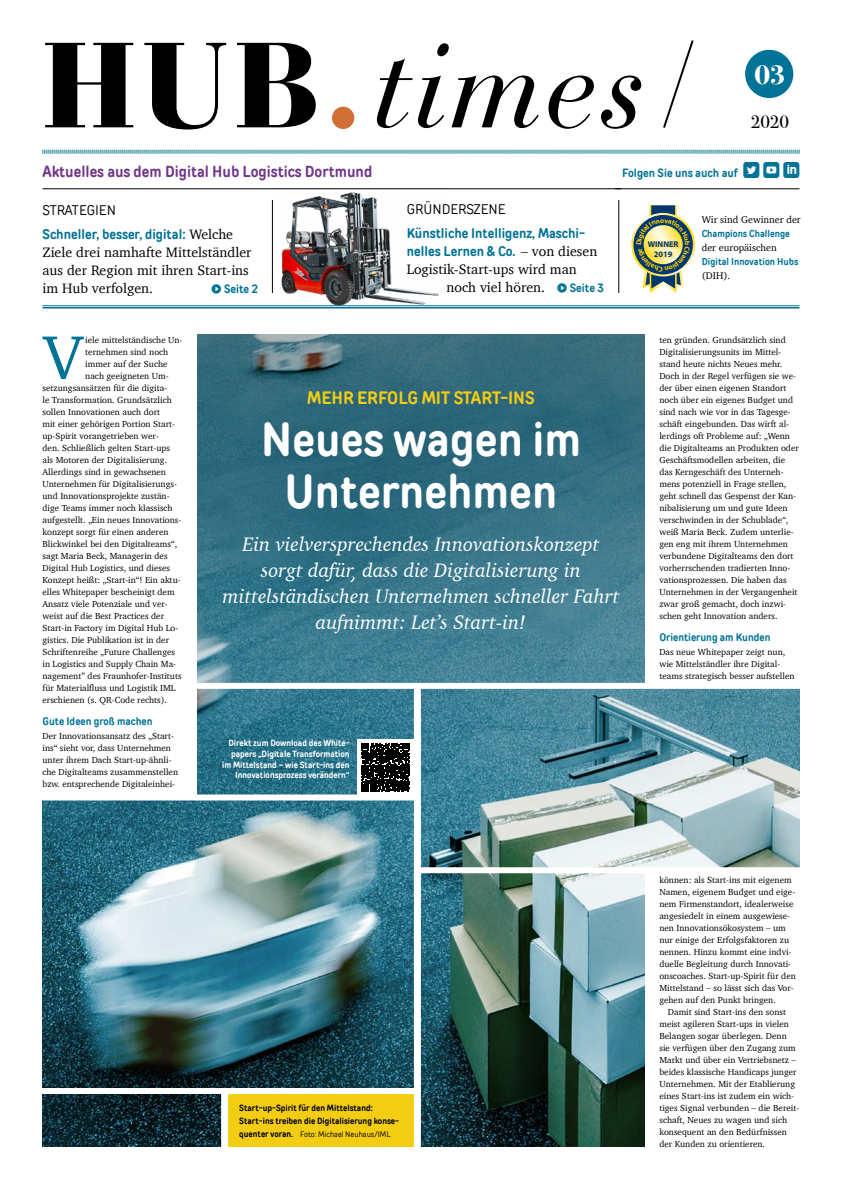
<style>
.page{position:relative;width:842px;height:1191px;background:#fff}
.page>*{position:absolute;margin:0;border:0;box-sizing:border-box;transform-origin:0 0}
.t1{font:italic 120px "Bauer Bodoni";letter-spacing:.015em;color:#000}
.t2{font:62.7px "Charter";color:#017396}
.t3{font:700 48px/52px "TT Rounds Condensed";color:#fff;text-align:center}
.t4{font:700 28px "Bodoni Svty Two ITCTT";color:#fff}
.t5{font:italic 20px/26px "Charter";color:#fff;text-align:center}
.t6{font:700 18px "TT Rounds Condensed";color:#f3cd13}
.t7{font:18px "Bodoni Svty Two ITCTT";color:#000}
.t8{font:700 16px "TT Rounds Condensed";color:#713688}
.t9{font:14px/18px "Charter";color:#000}
.t10{font:700 14px/23.7px "TT Rounds Condensed";color:#017396}
.t11{font:14px "TT Rounds Condensed";color:#000}
.t12{font:700 12px "TT Rounds Condensed";color:#017396}
.t13{font:700 11px "TT Rounds Condensed";color:#017396}
.t14{font:10px "Charter";color:#000}
.t15{font:700 10px "TT Rounds Condensed";color:#017396}
.t16{font:9px/12px "Charter";color:#000}
.t17{font:700 9px/10.8px "TT Rounds Condensed";color:#fff;text-align:right}
.t18{font:700 9px/13px "TT Rounds Condensed";color:#000}
.t19{font:700 8.4px/10.1px "Myriad Pro";color:#00376e;text-align:center}
.t20{font:8px "TT Rounds Condensed";color:#000}
.s1{font-weight:900;font-style:normal}
.s2{font-weight:900;font-style:normal;color:#d26f36}
.s3{font-weight:400;color:#000}
.s4{font-family:"Charter";font-weight:400;color:#000}
.s5{font-weight:700;font-size:9px}
</style>
<div class="page">
<img style="left:43px;top:334px;width:756px;height:812px">
<div style="left:745px;top:50px;width:48px;height:48px;background:#017396;border-radius:50%"></div>
<svg style="left:42px;top:149px;width:758px;height:5px;background:#98c6d4"></svg>
<svg style="left:663px;top:40px;width:31px;height:88px"></svg>
<hr style="left:43px;top:305px;width:756px;height:1px;background:#017396">
<hr style="left:43px;top:307px;width:756px;height:1px;background:#017396">
<hr style="left:272px;top:200px;width:1px;height:93px;background:#000">
<hr style="left:618px;top:200px;width:1px;height:93px;background:#000">
<div style="left:26px;top:334px;width:171px;height:465px;background:#fff"></div>
<hr style="left:615px;top:188px;width:184px;height:1px;background:#000">
<hr style="left:43px;top:188px;width:578px;height:1px;background:#000">
<div style="left:20px;top:794px;width:399px;height:6px;background:#fff"></div>
<div style="left:420px;top:867px;width:404px;height:6px;background:#fff"></div>
<div style="left:645px;top:331px;width:186px;height:353px;background:#fff"></div>
<div style="left:645px;top:871px;width:183px;height:320px;background:#fff"></div>
<div style="left:228px;top:1093px;width:186px;height:54px;background:#f3cd13"></div>
<div style="left:414px;top:685px;width:7px;height:468px;background:#fff"></div>
<div style="left:193px;top:683px;width:626px;height:6px;background:#fff"></div>
<div style="left:357px;top:739px;width:57px;height:57px;background:#fff"></div>
<svg style="left:361px;top:743px;width:49px;height:49px;background:#1c1c1c"></svg>
<div style="left:221px;top:1089px;width:7px;height:64px;background:#fff"></div>
<div style="left:37px;top:1088px;width:381px;height:6px;background:#fff"></div>
<svg style="left:631px;top:213px;width:64px;height:63px"></svg>
<svg style="left:633px;top:215px;width:60px;height:59px"></svg>
<img style="left:274px;top:188px;width:170px;height:121px">
<svg style="left:636px;top:205px;width:54px;height:88px"></svg>
<h1 class="t1" style="left:43px;top:14px;width:604px"><span class="s1">HUB</span><span class="s2">.</span>times</h1>
<h3 class="t4" style="left:754px;top:51px;width:33px">03</h3>
<h3 class="t7" style="left:751px;top:107px;width:40px">2020</h3>
<h3 class="t8" style="left:43px;top:161px;width:331px">Aktuelles aus dem Digital Hub Logistics Dortmund</h3>
<h3 class="t12" style="left:622px;top:164px;width:117px">Folgen Sie uns auch auf</h3>
<h3 class="t10" style="left:43px;top:198px;width:192px"><span class="s3">STRATEGIEN<br></span>Schneller, besser, digital: <span class="s4">Welche</span></h3>
<h3 class="t9" style="left:43px;top:243px;width:211px">Ziele drei namhafte Mittelständler aus der Region mit ihren Start-ins im Hub verfolgen.</h3>
<h3 class="t12" style="left:224px;top:280px;width:35px">Seite 2</h3>
<h3 class="t11" style="left:407px;top:200px;width:100px">GRÜNDERSZENE</h3>
<h3 class="t10" style="left:407px;top:224px;width:192px;line-height:18px">Künstliche Intelligenz, Maschi&shy;nelles Lernen &amp; Co. <span class="s4">– von diesen</span></h3>
<h3 class="t9" style="left:407px;top:260px;width:171px;text-align:center">Logistik-Start-ups wird man noch viel hören.</h3>
<h3 class="t12" style="left:570px;top:280px;width:36px">Seite 3</h3>
<h2 class="t2" style="left:44px;top:303px;width:40px">V</h2>
<p class="t16" style="left:85px;top:333px;width:99px">iele mittelständische Un-</p>
<p class="t16" style="left:85px;top:345px;width:84px">ternehmen sind noch</p>
<p class="t16" style="left:85px;top:357px;width:84px">immer auf der Suche</p>
<p class="t16" style="left:85px;top:369px;width:85px">nach geeigneten Um-</p>
<p class="t16" style="left:43px;top:381px;width:126px">setzungsansätzen für die digita-</p>
<p class="t16" style="left:43px;top:393px;width:131px">le Transformation. Grundsätzlich</p>
<p class="t16" style="left:43px;top:405px;width:119px">sollen Innovationen auch dort</p>
<p class="t16" style="left:43px;top:417px;width:134px">mit einer gehörigen Portion Start-</p>
<p class="t16" style="left:43px;top:429px;width:118px">up-Spirit vorangetrieben wer-</p>
<p class="t16" style="left:43px;top:441px;width:129px">den. Schließlich gelten Start-ups</p>
<p class="t16" style="left:43px;top:453px;width:126px">als Motoren der Digitalisierung.</p>
<p class="t16" style="left:43px;top:465px;width:125px">Allerdings sind in gewachsenen</p>
<p class="t16" style="left:43px;top:477px;width:136px">Unternehmen für Digitalisierungs-</p>
<p class="t16" style="left:43px;top:489px;width:129px">und Innovationsprojekte zustän-</p>
<p class="t16" style="left:43px;top:501px;width:132px">dige Teams immer noch klassisch</p>
<p class="t16" style="left:43px;top:513px;width:140px">aufgestellt. „Ein neues Innovations-</p>
<p class="t16" style="left:43px;top:525px;width:127px">konzept sorgt für einen anderen</p>
<p class="t16" style="left:43px;top:537px;width:136px">Blickwinkel bei den Digitalteams“,</p>
<p class="t16" style="left:43px;top:549px;width:127px">sagt Maria Beck, Managerin des</p>
<p class="t16" style="left:43px;top:561px;width:129px">Digital Hub Logistics, und dieses</p>
<p class="t16" style="left:43px;top:573px;width:140px">Konzept heißt: „Start-in“! Ein aktu-</p>
<p class="t16" style="left:43px;top:585px;width:134px">elles Whitepaper bescheinigt dem</p>
<p class="t16" style="left:43px;top:597px;width:127px">Ansatz viele Potenziale und ver-</p>
<p class="t16" style="left:43px;top:609px;width:123px">weist auf die Best Practices der</p>
<p class="t16" style="left:43px;top:621px;width:137px">Start-in Factory im Digital Hub Lo-</p>
<p class="t16" style="left:43px;top:633px;width:128px">gistics. Die Publikation ist in der</p>
<p class="t16" style="left:43px;top:645px;width:134px">Schriftenreihe „Future Challenges</p>
<p class="t16" style="left:43px;top:657px;width:135px">in Logistics and Supply Chain Ma-</p>
<p class="t16" style="left:43px;top:669px;width:141px">nagement” des Fraunhofer-Instituts</p>
<p class="t16" style="left:43px;top:681px;width:135px">für Materialfluss und Logistik IML</p>
<p class="t16" style="left:43px;top:693px;width:126px">erschienen (s. QR-Code rechts).</p>
<p class="t13" style="left:43px;top:713px;width:112px">Gute Ideen groß machen</p>
<p class="t16" style="left:43px;top:729px;width:137px">Der Innovationsansatz des „Start&shy;ins“ sieht vor, dass Unternehmen unter ihrem Dach Start-up-ähnli&shy;che Digitalteams zusammenstellen bzw. entsprechende Digitaleinhei-</p>
<h3 class="t6" style="left:307px;top:386px;width:229px">MEHR ERFOLG MIT START-INS</h3>
<h3 class="t3" style="left:261px;top:413px;width:322px">Neues wagen im<br>Unternehmen</h3>
<h3 class="t5" style="left:223px;top:531px;width:398px">Ein vielversprechendes Innovationskonzept sorgt dafür, dass die Digitalisierung in mittelständischen Unternehmen schneller Fahrt aufnimmt: Let’s Start-in!</h3>
<p class="t17" style="left:222px;top:737px;width:129px">Direkt zum Download des White&shy;papers „Digitale Transformation im Mittelstand – wie Start-ins den Innovationsprozess verändern“</p>
<p class="t19" style="left:648px;top:238px;width:32px">WINNER<br>2019</p>
<p class="t14" style="left:702px;top:211px;width:101px">Wir sind Gewinner der</p>
<p class="t15" style="left:702px;top:227px;width:90px">Champions Challenge</p>
<p class="t14" style="left:702px;top:239px;width:77px">der europäischen</p>
<p class="t15" style="left:702px;top:255px;width:98px">Digital Innovation Hubs</p>
<p class="t14" style="left:702px;top:267px;width:30px">(DIH).</p>
<p class="t16" style="left:659px;top:333px;width:141px">ten gründen. Grundsätzlich sind<br>Digitalisierungsunits im Mittel&shy;stand heute nichts Neues mehr.<br>Doch in der Regel verfügen sie we&shy;der über einen eigenen Standort noch über ein eigenes Budget und sind nach wie vor in das Tagesge&shy;schäft eingebunden. Das wirft al&shy;lerdings oft Probleme auf: „Wenn die Digitalteams an Produkten oder<br>Geschäftsmodellen arbeiten, die das Kerngeschäft des Unterneh&shy;mens potenziell in Frage stellen, geht schnell das Gespenst der Kan&shy;nibalisierung um und gute Ideen verschwinden in der Schublade“, weiß Maria Beck. Zudem unterlie&shy;gen eng mit ihrem Unternehmen verbundene Digitalteams den dort vorherrschenden tradierten Inno&shy;vationsprozessen. Die haben das<br>Unternehmen in der Vergangenheit zwar groß gemacht, doch inzwi&shy;schen geht Innovation anders.</p>
<p class="t13" style="left:659px;top:629px;width:113px">Orientierung am Kunden</p>
<p class="t16" style="left:659px;top:645px;width:137px">Das neue Whitepaper zeigt nun, wie Mittelständler ihre Digital&shy;teams strategisch besser aufstellen</p>
<p class="t18" style="left:239px;top:1101px;width:161px">Start-up-Spirit für den Mittelstand:<br>Start-ins treiben die Digitalisierung konse-</p>
<p class="t20" style="left:239px;top:1128px;width:153px"><span class="s5">quenter voran.</span> Foto: Michael Neuhaus/IML</p>
<p class="t16" style="left:659px;top:873px;width:138px">können: als Start-ins mit eigenem Namen, eigenem Budget und eige&shy;nem Firmenstandort, idealerweise angesiedelt in einem ausgewiese&shy;nen Innovationsökosystem – um nur einige der Erfolgsfaktoren zu nennen. Hinzu kommt eine indvi&shy;duelle Begleitung durch Innovati&shy;onscoaches. Start-up-Spirit für den Mittelstand – so lässt sich das Vor&shy;gehen auf den Punkt bringen.</p>
<p class="t16" style="left:659px;top:1005px;width:141px;text-indent:9px">Damit sind Start-ins den sonst meist agileren Start-ups in vielen Belangen sogar überlegen. Denn sie verfügen über den Zugang zum Markt und über ein Vertriebsnetz – beides klassische Handicaps junger Unternehmen. Mit der Etablierung eines Start-ins ist zudem ein wich&shy;tiges Signal verbunden – die Bereit&shy;schaft, Neues zu wagen und sich konsequent an den Bedürfnissen der Kunden zu orientieren.</p>
</div>
